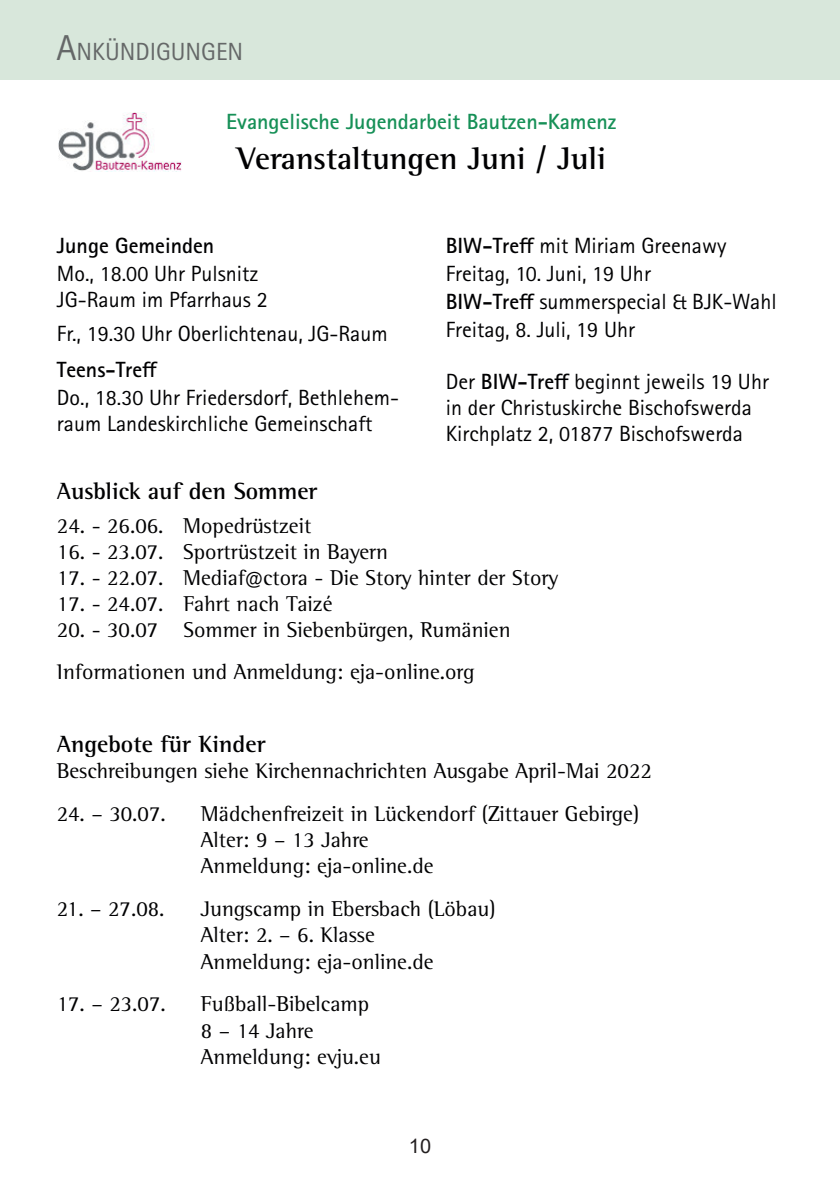
<style>
.page{position:relative;width:840px;height:1191px;background:#fff}
.page>*{position:absolute;margin:0;border:0;box-sizing:border-box;transform-origin:0 0}
.t1{font:700 32px "Rotis Semi Serif Pro";color:#000002}
.t2{font:24.8px "Rotis Sans Serif Pro";color:#656868}
.t3{font:700 24px "Rotis Semi Serif Pro";color:#000002}
.t4{font:22px/26.4px "Rotis Semi Serif Pro";color:#000002}
.t5{font:22px/26px "Rotis Sans Serif Pro";color:#000002}
.t6{font:700 22px "Rotis Sans Serif Pro";color:#169057}
.t7{font:700 22px "Rotis Sans Serif Pro";color:#000002}
.t8{font:20px "Arial";color:#231f20}
.s1{font-size:36px}
.s2{font-weight:700}
</style>
<div class="page">
<div style="left:0;top:0;width:839px;height:79px;background:#d8e7db"></div>
<img style="left:58px;top:113px;width:123px;height:59px">
<p class="t2" style="left:56px;top:43px;width:188px"><span class="s1">A</span>NKÜNDIGUNGEN</p>
<p class="t6" style="left:226px;top:113px;width:391px">Evangelische Jugendarbeit Bautzen-Kamenz</p>
<h1 class="t1" style="left:236px;top:146px;width:370px">Veranstaltungen Juni / Juli</h1>
<p class="t7" style="left:57px;top:237px;width:159px">Junge Gemeinden</p>
<p class="t5" style="left:57px;top:264px;width:212px">Mo., 18.00 Uhr Pulsnitz<br>JG-Raum im Pfarrhaus 2</p>
<p class="t5" style="left:57px;top:324px;width:332px">Fr., 19.30 Uhr Oberlichtenau, JG-Raum</p>
<p class="t7" style="left:57px;top:361px;width:102px">Teens-Treff</p>
<p class="t5" style="left:57px;top:388px;width:343px">Do., 18.30 Uhr Friedersdorf, Bethlehem&shy;raum Landeskirchliche Gemeinschaft</p>
<p class="t5" style="left:445px;top:235px;width:332px;line-height:28px"><span class="s2">BIW-Treff</span> mit Miriam Greenawy<br>Freitag, 10. Juni, 19 Uhr<br><span class="s2">BIW-Treff</span> summerspecial &amp; BJK-Wahl<br>Freitag, 8. Juli, 19 Uhr</p>
<p class="t5" style="left:445px;top:372px;width:324px">Der <span class="s2">BIW-Treff</span> beginnt jeweils 19 Uhr in der Christuskirche Bischofswerda<br>Kirchplatz 2, 01877 Bischofswerda</p>
<p class="t3" style="left:57px;top:482px;width:262px">Ausblick auf den Sommer</p>
<p class="t4" style="left:57px;top:516px;width:256px">24. - 26.06. Mopedrüstzeit</p>
<p class="t4" style="left:57px;top:542px;width:332px">16. - 23.07. Sportrüstzeit in Bayern</p>
<p class="t4" style="left:57px;top:568px;width:502px">17. - 22.07. Mediaf@ctora - Die Story hinter der Story</p>
<p class="t4" style="left:57px;top:594px;width:277px">17. - 24.07. Fahrt nach Taizé</p>
<p class="t4" style="left:57px;top:612px;width:454px;line-height:42px">20. - 30.07 Sommer in Siebenbürgen, Rumänien<br>Informationen und Anmeldung: eja-online.org</p>
<p class="t3" style="left:57px;top:735px;width:210px">Angebote für Kinder</p>
<p class="t4" style="left:57px;top:760px;width:596px">Beschreibungen siehe Kirchennachrichten Ausgabe April-Mai 2022</p>
<p class="t4" style="left:57px;top:803px;width:110px">24. – 30.07.</p>
<p class="t4" style="left:201px;top:803px;width:439px">Mädchenfreizeit in Lückendorf (Zittauer Gebirge)<br>Alter: 9 – 13 Jahre<br>Anmeldung: eja-online.de</p>
<p class="t4" style="left:57px;top:898px;width:109px">21. – 27.08.</p>
<p class="t4" style="left:201px;top:898px;width:296px">Jungscamp in Ebersbach (Löbau)<br>Alter: 2. – 6. Klasse<br>Anmeldung: eja-online.de</p>
<p class="t4" style="left:57px;top:993px;width:110px">17. – 23.07.</p>
<p class="t4" style="left:201px;top:993px;width:181px">Fußball-Bibelcamp<br>8 – 14 Jahre<br>Anmeldung: evju.eu</p>
<p class="t8" style="left:408px;top:1138px;width:24px">10</p>
</div>
